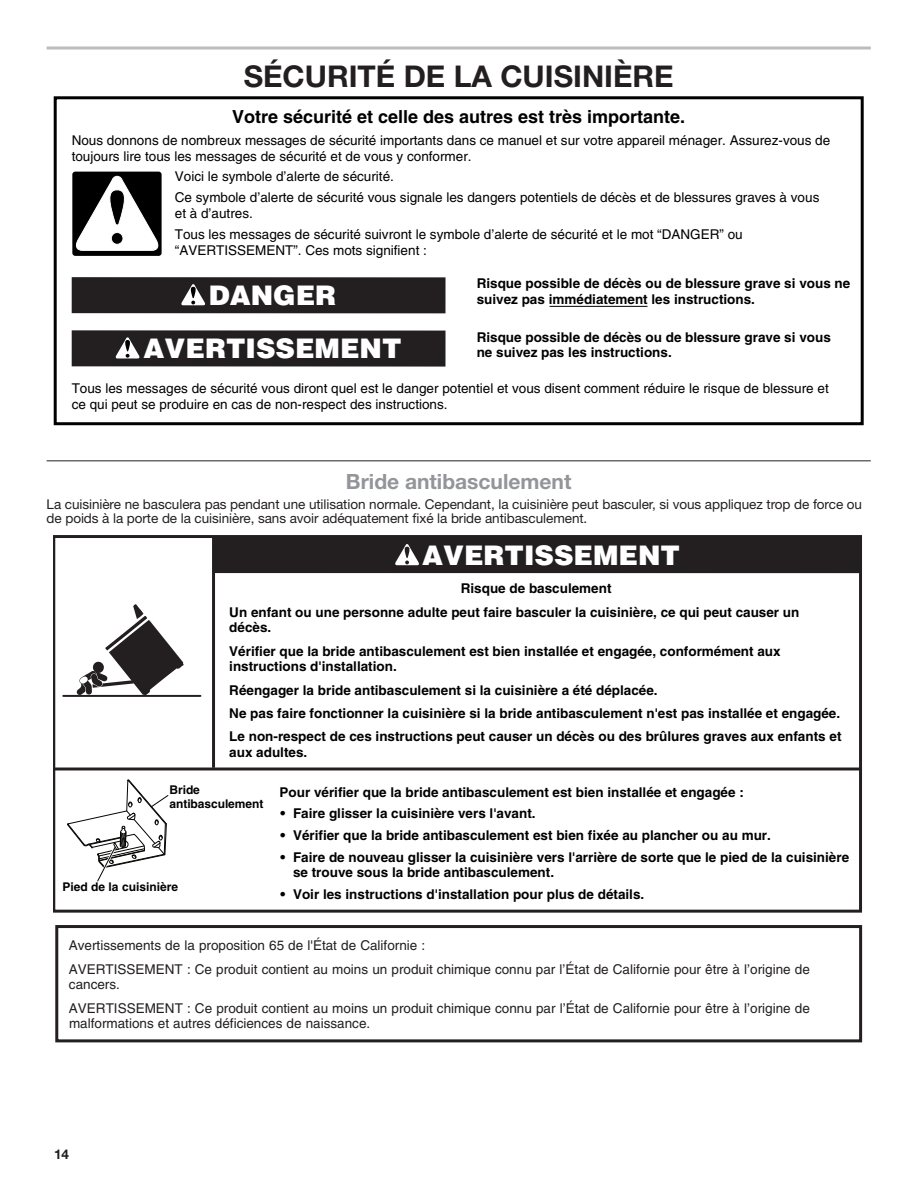
<style>
.page{position:relative;width:918px;height:1188px;background:#fff}
.page>*{position:absolute;margin:0;border:0;box-sizing:border-box;transform-origin:0 0}
.Heading_1_Cook{font:700 30px "Helvetica Neue";color:#231f20}
.t1{font:900 27px "Helvetica";color:#fff}
.Heading_2_Cook{font:700 21px "Helvetica Neue";color:#939598}
.t2{font:700 18px "Helvetica";color:#000}
.t3{font:700 13.5px/23.2px "Helvetica";color:#000}
.t4{font:13.5px/15.8px "Helvetica";color:#000}
.t5{font:13.5px/23.2px "Helvetica";color:#231f20}
.Body{font:13.5px/13.8px "Helvetica Neue LT Std";letter-spacing:-.005em;color:#231f20}
.t6{font:700 13.5px "Helvetica Neue";color:#231f20}
.t7{font:700 12px/14.2px "Helvetica";letter-spacing:-.005em;color:#000}
.s1{font-weight:900}
</style>
<div class="page">
<svg style="left:47px;top:46px;width:824px;height:4px;background:#cccdcf"></svg>
<hr style="left:47px;top:460px;width:824px;height:1px;background:#231f20">
<hr style="left:550px;top:306px;width:98px;height:1px;background:#000">
<div style="left:54px;top:96px;width:810px;height:329px;border:3px solid #000"></div>
<div style="left:72px;top:172px;width:90px;height:84px;border:3px solid #000;border-radius:2px"></div>
<svg style="left:74px;top:176px;width:86px;height:75px"></svg>
<div style="left:72px;top:330px;width:374px;height:37px;background:#231f20"></div>
<div style="left:72px;top:277px;width:374px;height:36px;background:#231f20"></div>
<svg style="left:181px;top:284px;width:24px;height:21px"></svg>
<svg style="left:115px;top:337px;width:25px;height:22px"></svg>
<svg style="left:54px;top:535px;width:808px;height:378px"></svg>
<hr style="left:212px;top:537px;width:3px;height:231px;background:#231f20">
<hr style="left:54px;top:768px;width:806px;height:2px;background:#231f20">
<div style="left:213px;top:537px;width:647px;height:36px;background:#231f20"></div>
<svg style="left:395px;top:544px;width:24px;height:21px"></svg>
<hr style="left:63px;top:695px;width:137px;height:2px;background:#231f20">
<svg style="left:71px;top:603px;width:114px;height:97px"></svg>
<svg style="left:67px;top:779px;width:102px;height:103px"></svg>
<div style="left:55px;top:925px;width:807px;height:117px;border:3px solid #231f20"></div>
<h1 class="Heading_1_Cook" style="left:244px;top:58px;width:431px">SÉCURITÉ DE LA CUISINIÈRE</h1>
<p class="t2" style="left:232px;top:105px;width:455px">Votre sécurité et celle des autres est très importante.</p>
<p class="t4" style="left:72px;top:132px;width:760px">Nous donnons de nombreux messages de sécurité importants dans ce manuel et sur votre appareil ménager. Assurez-vous de toujours lire tous les messages de sécurité et de vous y conformer.</p>
<p class="t4" style="left:175px;top:166px;width:646px;line-height:21px">Voici le symbole d’alerte de sécurité.<br>Ce symbole d’alerte de sécurité vous signale les dangers potentiels de décès et de blessures graves à vous</p>
<p class="t4" style="left:175px;top:203px;width:569px;line-height:21px">et à d’autres.<br>Tous les messages de sécurité suivront le symbole d’alerte de sécurité et le mot “DANGER” ou</p>
<p class="t4" style="left:175px;top:242px;width:254px">“AVERTISSEMENT”. Ces mots signifient :</p>
<p class="t3" style="left:477px;top:275px;width:375px;line-height:15.8px">Risque possible de décès ou de blessure grave si vous ne suivez pas immédiatement les instructions.</p>
<p class="t3" style="left:477px;top:329px;width:356px;line-height:15.8px">Risque possible de décès ou de blessure grave si vous ne suivez pas les instructions.</p>
<p class="t4" style="left:72px;top:381px;width:759px">Tous les messages de sécurité vous diront quel est le danger potentiel et vous disent comment réduire le risque de blessure et ce qui peut se produire en cas de non-respect des instructions.</p>
<p class="t1" style="left:209px;top:278px;width:129px">DANGER</p>
<p class="t1" style="left:144px;top:331px;width:259px">AVERTISSEMENT</p>
<h2 class="Heading_2_Cook" style="left:346px;top:469px;width:227px">Bride antibasculement</h2>
<p class="Body" style="left:47px;top:497px;width:817px">La cuisinière ne basculera pas pendant une utilisation normale. Cependant, la cuisinière peut basculer, si vous appliquez trop de force ou de poids à la porte de la cuisinière, sans avoir adéquatement fixé la bride antibasculement.</p>
<p class="t1" style="left:422px;top:538px;width:259px">AVERTISSEMENT</p>
<p class="t3" style="left:229px;top:577px;width:572px;text-indent:231px">Risque de basculement<br>Un enfant ou une personne adulte peut faire basculer la cuisinière, ce qui peut causer un</p>
<p class="t3" style="left:229px;top:616px;width:553px">décès.<br>Vérifier que la bride antibasculement est bien installée et engagée, conformément aux</p>
<p class="t3" style="left:229px;top:655px;width:614px">instructions d'installation.<br>Réengager la bride antibasculement si la cuisinière a été déplacée.<br>Ne pas faire fonctionner la cuisinière si la bride antibasculement n'est pas installée et engagée.<br>Le non-respect de ces instructions peut causer un décès ou des brûlures graves aux enfants et</p>
<p class="t3" style="left:229px;top:740px;width:80px">aux adultes.</p>
<p class="t3" style="left:280px;top:780px;width:466px">Pour vérifier que la bride antibasculement est bien installée et engagée :</p>
<p class="t3" style="left:280px;top:802px;width:258px"><span class="s1">•</span> Faire glisser la cuisinière vers l'avant.</p>
<p class="t3" style="left:280px;top:823px;width:493px"><span class="s1">•</span> Vérifier que la bride antibasculement est bien fixée au plancher ou au mur.</p>
<p class="t3" style="left:293px;top:849px;width:558px;line-height:15.8px;text-indent:-14px"><span class="s1">•</span> Faire de nouveau glisser la cuisinière vers l'arrière de sorte que le pied de la cuisinière se trouve sous la bride antibasculement.</p>
<p class="t3" style="left:280px;top:883px;width:366px"><span class="s1">•</span> Voir les instructions d'installation pour plus de détails.</p>
<p class="t7" style="left:170px;top:782px;width:95px">Bride antibasculement</p>
<p class="t7" style="left:63px;top:880px;width:117px">Pied de la cuisinière</p>
<p class="t5" style="left:69px;top:934px;width:743px">Avertissements de la proposition 65 de l'État de Californie :<br>AVERTISSEMENT : Ce produit contient au moins un produit chimique connu par l’État de Californie pour être à l’origine de</p>
<p class="t5" style="left:69px;top:973px;width:742px">cancers.<br>AVERTISSEMENT : Ce produit contient au moins un produit chimique connu par l’État de Californie pour être à l’origine de</p>
<p class="t5" style="left:69px;top:1012px;width:303px">malformations et autres déficiences de naissance.</p>
<p class="t6" style="left:54px;top:1146px;width:17px">14</p>
</div>
